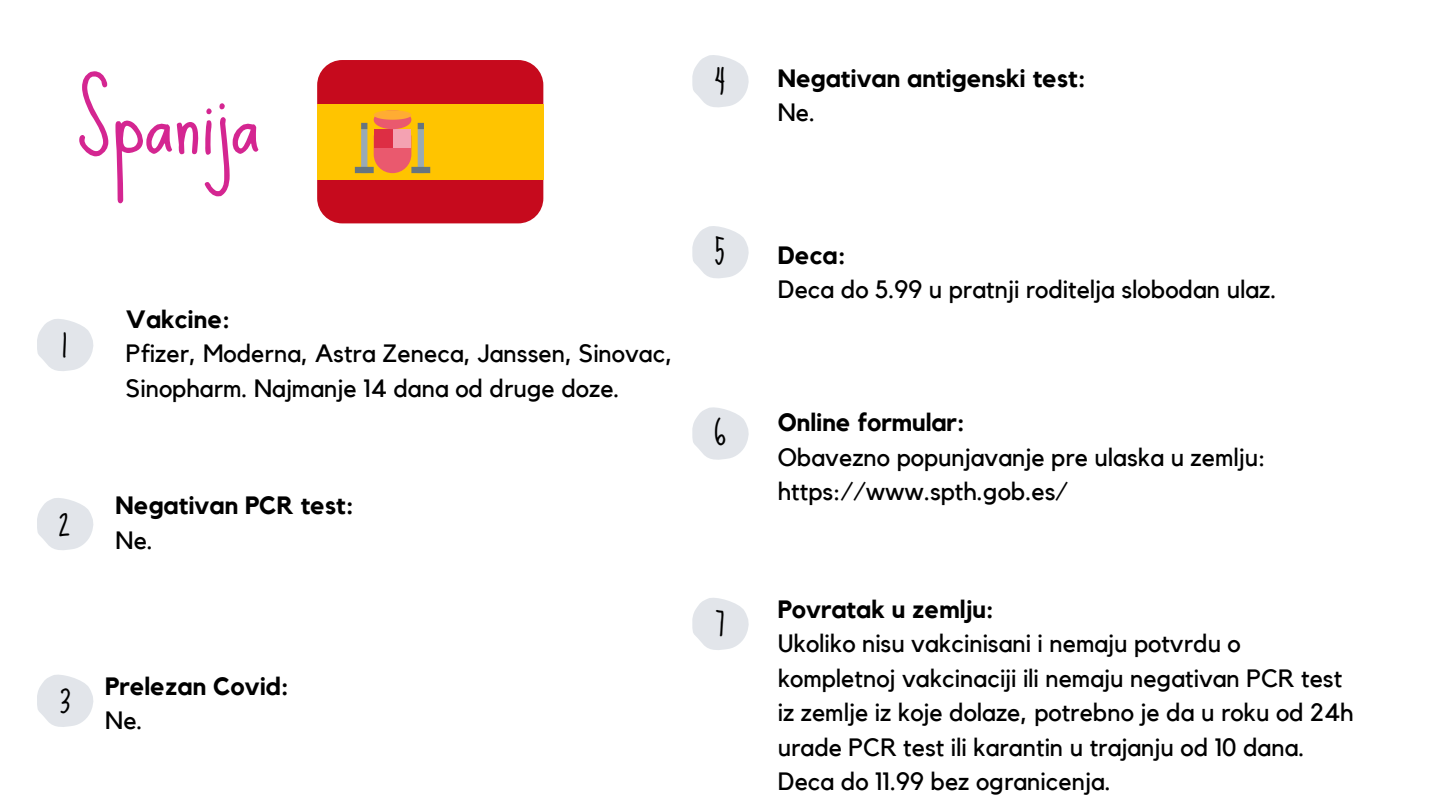
<style>
.page{position:relative;width:1440px;height:810px;background:#fff}
.page>*{position:absolute;margin:0;border:0;box-sizing:border-box;transform-origin:0 0}
.t1{font:90px "Sue Ellen Francisco";color:#d42691}
.t2{font:35px "Sue Ellen Francisco";color:#000}
.t3{font:25px/34.5px "Kollektif";color:#000}
.t4{font:700 25px "Kollektif";color:#000}
</style>
<div class="page">
<svg style="left:37px;top:319px;width:57px;height:52px"></svg>
<svg style="left:37px;top:498px;width:57px;height:52px"></svg>
<svg style="left:692px;top:55px;width:57px;height:53px"></svg>
<svg style="left:692px;top:226px;width:57px;height:52px"></svg>
<svg style="left:692px;top:407px;width:57px;height:53px"></svg>
<svg style="left:692px;top:598px;width:57px;height:52px"></svg>
<svg style="left:37px;top:674px;width:57px;height:53px"></svg>
<div style="left:317px;top:60px;width:226px;height:163px;background:#c60a1d;border-radius:25px"></div>
<div style="left:317px;top:104px;width:226px;height:75px;background:#ffc400"></div>
<svg style="left:355px;top:110px;width:75px;height:63px"></svg>
<p class="t1" style="left:76px;top:69px;width:185px">Spanija</p>
<p class="t2" style="left:62px;top:324px;width:7px">1</p>
<p class="t2" style="left:59px;top:503px;width:14px">2</p>
<p class="t4" style="left:126px;top:308px;width:106px">Vakcine:</p>
<p class="t3" style="left:126px;top:337px;width:548px">Pfizer, Moderna, Astra Zeneca, Janssen, Sinovac,<br>Sinopharm. Najmanje 14 dana od druge doze.</p>
<p class="t4" style="left:116px;top:494px;width:240px">Negativan PCR test:</p>
<p class="t3" style="left:116px;top:524px;width:39px">Ne.</p>
<p class="t2" style="left:59px;top:680px;width:13px">3</p>
<p class="t4" style="left:105px;top:674px;width:185px">Prelezan Covid:</p>
<p class="t3" style="left:105px;top:704px;width:39px">Ne.</p>
<p class="t2" style="left:715px;top:60px;width:12px">4</p>
<p class="t2" style="left:714px;top:231px;width:13px">5</p>
<p class="t2" style="left:714px;top:413px;width:14px">6</p>
<p class="t2" style="left:715px;top:603px;width:11px">7</p>
<p class="t4" style="left:778px;top:67px;width:309px">Negativan antigenski test:</p>
<p class="t3" style="left:778px;top:96px;width:39px">Ne.</p>
<p class="t4" style="left:778px;top:244px;width:69px">Deca:</p>
<p class="t3" style="left:778px;top:273px;width:500px">Deca do 5.99 u pratnji roditelja slobodan ulaz.</p>
<p class="t4" style="left:778px;top:411px;width:189px">Online formular:</p>
<p class="t3" style="left:778px;top:441px;width:490px">Obavezno popunjavanje pre ulaska u zemlju:</p>
<p class="t3" style="left:778px;top:476px;width:292px">https://www.spth.gob.es/</p>
<p class="t4" style="left:778px;top:597px;width:218px">Povratak u zemlju:</p>
<p class="t3" style="left:778px;top:627px;width:577px">Ukoliko nisu vakcinisani i nemaju potvrdu o kompletnoj vakcinaciji ili nemaju negativan PCR test iz zemlje iz koje dolaze, potrebno je da u roku od 24h urade PCR test ili karantin u trajanju od 10 dana.</p>
<p class="t3" style="left:778px;top:765px;width:335px">Deca do 11.99 bez ogranicenja.</p>
</div>
